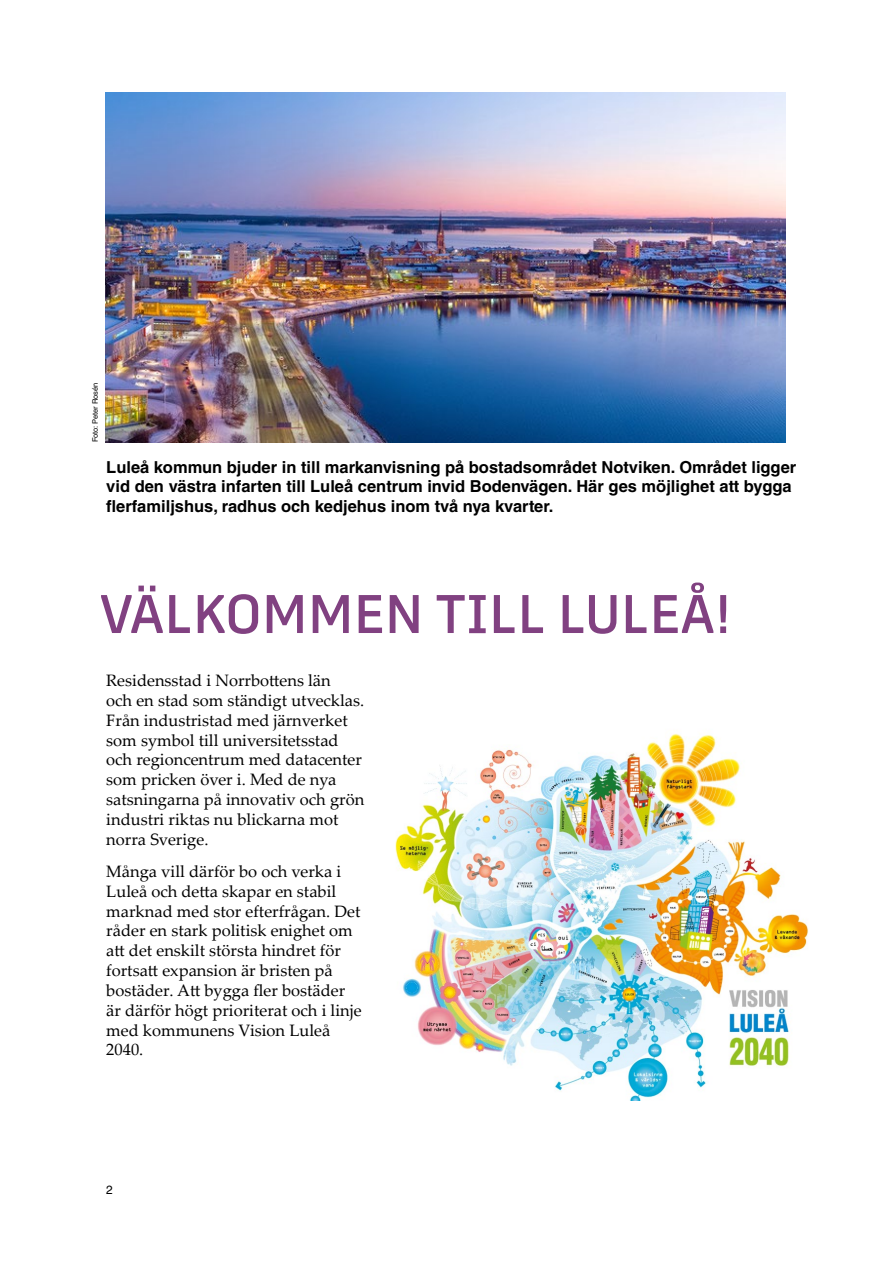
<style>
.page{position:relative;width:893px;height:1263px;background:#fff}
.page>*{position:absolute;margin:0;border:0;box-sizing:border-box;transform-origin:0 0}
.Rubrik_2{font:500 54px "Protipo";color:#814181}
.Brödtext{font:16.5px/19.8px "Palatino Linotype";color:#000}
.Brödtext_3{font:700 16.5px/19.8px "Helvetica LT Std";color:#000}
.t1{font:12px "Helvetica LT Std";color:#000}
.Bildtext{font:7.5px "Helvetica LT Std";color:#000}
</style>
<div class="page">
<img style="left:105px;top:93px;width:681px;height:350px">
<img style="left:395px;top:733px;width:414px;height:367px">
<p class="Bildtext" style="left:91px;top:442px;width:61px;rotate:-90deg">Foto: Peter Rosén</p>
<p class="Brödtext_3" style="left:106px;top:457px;width:692px">Luleå kommun bjuder in till markanvisning på bostadsområdet Notviken. Området ligger vid den västra infarten till Luleå centrum invid Bodenvägen. Här ges möjlighet att bygga flerfamiljshus, radhus och kedjehus inom två nya kvarter.</p>
<p class="Rubrik_2" style="left:100px;top:582px;width:633px">VÄLKOMMEN TILL LULEÅ!</p>
<p class="Brödtext" style="left:106px;top:670px;width:259px">Residensstad i Norrbottens län<br>och en stad som ständigt utvecklas.<br>Från industristad med järnverket som symbol till universitetsstad och regioncentrum med datacenter som pricken över i. Med de nya satsningarna på innovativ och grön industri riktas nu blickarna mot norra Sverige.</p>
<p class="Brödtext" style="left:106px;top:861px;width:257px">Många vill därför bo och verka i<br>Luleå och detta skapar en stabil marknad med stor efterfrågan. Det råder en stark politisk enighet om att det enskilt största hindret för fortsatt expansion är bristen på bostäder. Att bygga fler bostäder är därför högt prioriterat och i linje med kommunens Vision Luleå<br>2040.</p>
<p class="t1" style="left:106px;top:1183px;width:8px">2</p>
</div>
